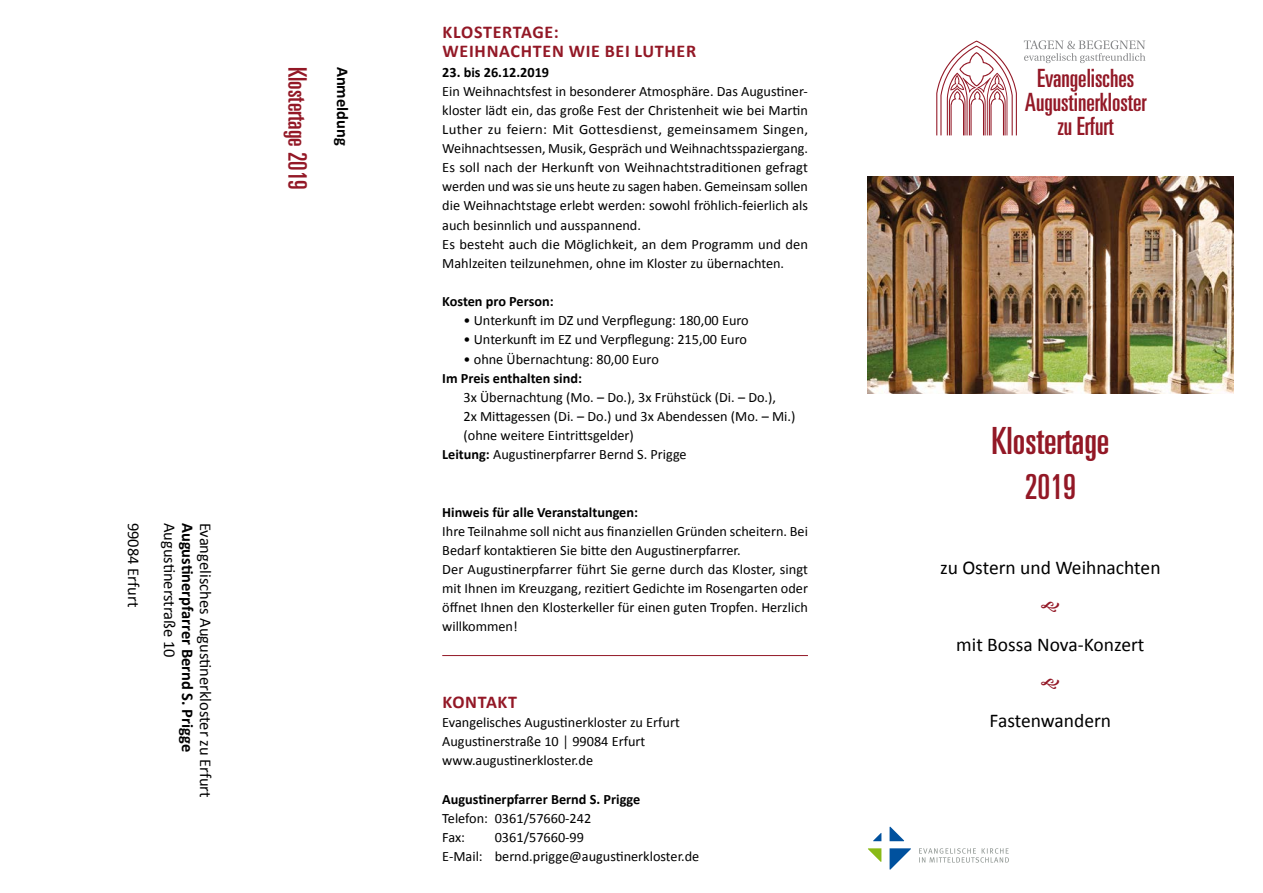
<style>
.page{position:relative;width:1263px;height:893px;background:#fff}
.page>*{position:absolute;margin:0;border:0;box-sizing:border-box;transform-origin:0 0}
.t1{font:ultra-condensed 37.5px "Univers";color:#931826}
.t2{font:ultra-condensed 34.5px "Univers";color:#931826}
.t3{font:ultra-condensed 25.5px "Univers";color:#931826}
.t4{font:ultra-condensed 25.2px/24.3px "Univers";color:#931826;text-align:center}
.t5{font:19.5px "Calibri";color:#000}
.t6{font:700 18px/19.2px "Calibri";letter-spacing:.04em;color:#931826}
.t7{font:16.5px "Calibri";color:#000}
.t8{font:700 16.5px "Calibri";color:#000}
.t9{font:14.25px/19.2px "Calibri";color:#000}
.t10{font:700 14.25px "Calibri";color:#000}
.s1{font-weight:700}
</style>
<div class="page">
<svg style="left:889px;top:848px;width:22px;height:22px"></svg>
<svg style="left:889px;top:826px;width:15px;height:15px"></svg>
<svg style="left:873px;top:833px;width:8px;height:8px"></svg>
<svg style="left:868px;top:848px;width:13px;height:14px"></svg>
<svg style="left:919px;top:848px;width:90px;height:15px"></svg>
<svg style="left:1024px;top:40px;width:121px;height:23px"></svg>
<svg style="left:936px;top:41px;width:81px;height:94px"></svg>
<img style="left:867px;top:177px;width:366px;height:216px">
<hr style="left:442px;top:655px;width:366px;height:1px;background:#931826">
<h3 class="t3" style="left:312px;top:67px;width:124px;rotate:90deg">Klostertage 2019</h3>
<p class="t8" style="left:353px;top:67px;width:81px;rotate:90deg">Anmeldung</p>
<p class="t7" style="left:144px;top:523px;width:86px;rotate:90deg">99084 Erfurt</p>
<p class="t7" style="left:180px;top:523px;width:136px;rotate:90deg">Augustinerstraße 10</p>
<p class="t8" style="left:198px;top:523px;width:231px;rotate:90deg">Augustinerpfarrer Bernd S. Prigge</p>
<p class="t7" style="left:216px;top:523px;width:277px;rotate:90deg">Evangelisches Augustinerkloster zu Erfurt</p>
<p class="t6" style="left:443px;top:23px;width:255px">KLOSTERTAGE:<br>WEIHNACHTEN WIE BEI LUTHER</p>
<p class="t10" style="left:442px;top:63px;width:108px">23. bis 26.12.2019</p>
<p class="t9" style="left:442px;top:81px;width:367px">Ein Weihnachtsfest in besonderer Atmosphäre. Das Augustiner&shy;kloster lädt ein, das große Fest der Christenheit wie bei Martin Luther zu feiern: Mit Gottesdienst, gemeinsamem Singen, Weihnachtsessen, Musik, Gespräch und Weihnachtsspaziergang.<br>Es soll nach der Herkunft von Weihnachtstraditionen gefragt werden und was sie uns heute zu sagen haben. Gemeinsam sollen die Weihnachtstage erlebt werden: sowohl fröhlich-feierlich als auch besinnlich und ausspannend.<br>Es besteht auch die Möglichkeit, an dem Programm und den Mahlzeiten teilzunehmen, ohne im Kloster zu übernachten.</p>
<p class="t10" style="left:442px;top:292px;width:113px">Kosten pro Person:</p>
<p class="t9" style="left:463px;top:311px;width:287px">• Unterkunft im DZ und Verpflegung: 180,00 Euro</p>
<p class="t9" style="left:463px;top:330px;width:285px">• Unterkunft im EZ und Verpflegung: 215,00 Euro</p>
<p class="t9" style="left:463px;top:349px;width:197px">• ohne Übernachtung: 80,00 Euro</p>
<p class="t10" style="left:442px;top:369px;width:141px">Im Preis enthalten sind:</p>
<p class="t9" style="left:463px;top:388px;width:314px">3x Übernachtung (Mo. – Do.), 3x Frühstück (Di. – Do.),</p>
<p class="t9" style="left:463px;top:407px;width:333px">2x Mittagessen (Di. – Do.) und 3x Abendessen (Mo. – Mi.)</p>
<p class="t9" style="left:463px;top:426px;width:172px">(ohne weitere Eintrittsgelder)</p>
<p class="t9" style="left:442px;top:445px;width:246px"><span class="s1">Leitung:</span> Augustinerpfarrer Bernd S. Prigge</p>
<p class="t10" style="left:442px;top:503px;width:197px">Hinweis für alle Veranstaltungen:</p>
<p class="t9" style="left:442px;top:521px;width:367px">Ihre Teilnahme soll nicht aus finanziellen Gründen scheitern. Bei Bedarf kontaktieren Sie bitte den Augustinerpfarrer.<br>Der Augustinerpfarrer führt Sie gerne durch das Kloster, singt mit Ihnen im Kreuzgang, rezitiert Gedichte im Rosengarten oder öffnet Ihnen den Klosterkeller für einen guten Tropfen. Herzlich willkommen!</p>
<p class="t6" style="left:443px;top:692px;width:76px">KONTAKT</p>
<p class="t9" style="left:442px;top:713px;width:239px">Evangelisches Augustinerkloster zu Erfurt<br>Augustinerstraße 10 │ 99084 Erfurt www.augustinerkloster.de</p>
<p class="t10" style="left:442px;top:790px;width:200px">Augustinerpfarrer Bernd S. Prigge</p>
<p class="t9" style="left:442px;top:808px;width:151px">Telefon: 0361/57660-242<br>Fax:</p>
<p class="t9" style="left:442px;top:828px;width:259px;text-indent:52px">0361/57660-99<br>E-Mail: bernd.prigge@augustinerkloster.de</p>
<h3 class="t4" style="left:1025px;top:66px;width:123px">Evangelisches<br>Augustinerkloster zu Erfurt</h3>
<h1 class="t1" style="left:991px;top:420px;width:120px">Klostertage</h1>
<h2 class="t2" style="left:1025px;top:468px;width:53px">2019</h2>
<h3 class="t5" style="left:940px;top:555px;width:222px">zu Ostern und Weihnachten</h3>
<h3 class="t5" style="left:956px;top:632px;width:190px">mit Bossa Nova-Konzert</h3>
<h3 class="t5" style="left:989px;top:708px;width:123px">Fastenwandern</h3>
</div>
